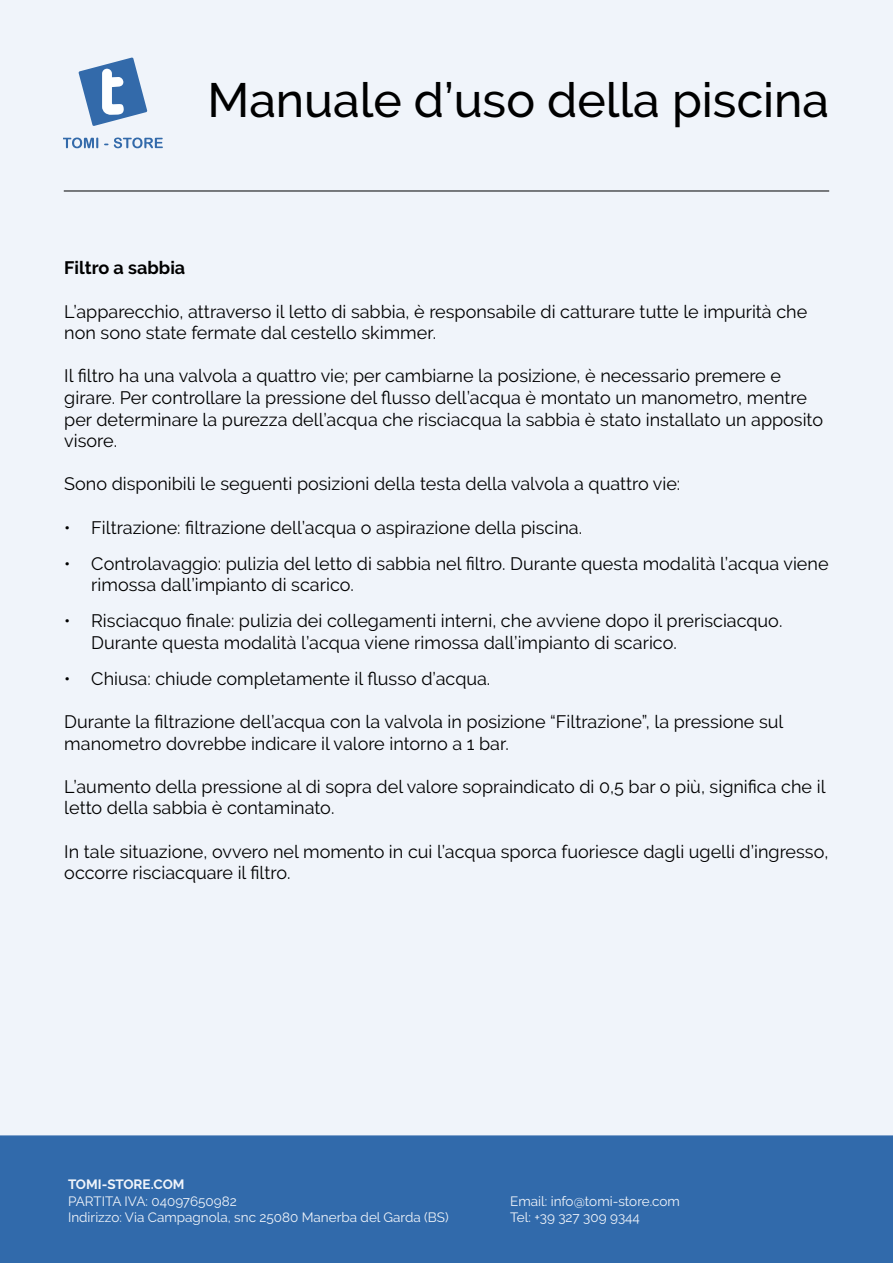
<style>
.page{position:relative;width:893px;height:1263px;background:#fff}
.page>*{position:absolute;margin:0;border:0;box-sizing:border-box;transform-origin:0 0}
.t1{font:500 48px "Raleway";color:#000}
.t2{font:18px/21.6px "Raleway";color:#000}
.t3{font:700 18px "Raleway";color:#000}
.t4{font:13.5px/16.2px "Raleway";color:#f0f4fa}
.t5{font:700 13.5px "Raleway";color:#f0f4fa}
</style>
<div class="page">
<div style="left:0;top:0;width:893px;height:1135px;background:#f0f4fa"></div>
<hr style="left:64px;top:191px;width:765px;height:1px;background:#000">
<div style="left:0;top:1135px;width:893px;height:128px;background:#316aab;border:2px solid #316aab"></div>
<svg style="left:78px;top:57px;width:69px;height:69px"></svg>
<svg style="left:63px;top:138px;width:35px;height:10px"></svg>
<svg style="left:114px;top:138px;width:48px;height:10px"></svg>
<h1 class="t1" style="left:208px;top:82px;width:623px">Manuale d’uso della piscina</h1>
<p class="t3" style="left:64px;top:261px;width:122px">Filtro a sabbia</p>
<p class="t2" style="left:64px;top:300px;width:744px">L’apparecchio, attraverso il letto di sabbia, è responsabile di catturare tutte le impurità che non sono state fermate dal cestello skimmer.</p>
<p class="t2" style="left:64px;top:365px;width:760px">Il filtro ha una valvola a quattro vie; per cambiarne la posizione, è necessario premere e girare. Per controllare la pressione del flusso dell’acqua è montato un manometro, mentre per determinare la purezza dell’acqua che risciacqua la sabbia è stato installato un apposito visore.</p>
<p class="t2" style="left:64px;top:473px;width:617px">Sono disponibili le seguenti posizioni della testa della valvola a quattro vie:</p>
<p class="t2" style="left:64px;top:517px;width:519px">• Filtrazione: filtrazione dell’acqua o aspirazione della piscina.</p>
<p class="t2" style="left:91px;top:553px;width:739px;text-indent:-27px">• Controlavaggio: pulizia del letto di sabbia nel filtro. Durante questa modalità l’acqua viene rimossa dall’impianto di scarico.</p>
<p class="t2" style="left:91px;top:610px;width:693px;text-indent:-27px">• Risciacquo finale: pulizia dei collegamenti interni, che avviene dopo il prerisciacquo.<br>Durante questa modalità l’acqua viene rimossa dall’impianto di scarico.</p>
<p class="t2" style="left:64px;top:668px;width:428px">• Chiusa: chiude completamente il flusso d’acqua.</p>
<p class="t2" style="left:64px;top:711px;width:721px">Durante la filtrazione dell’acqua con la valvola in posizione “Filtrazione”, la pressione sul manometro dovrebbe indicare il valore intorno a 1 bar.</p>
<p class="t2" style="left:64px;top:776px;width:763px">L’aumento della pressione al di sopra del valore sopraindicato di 0,5 bar o più, significa che il letto della sabbia è contaminato.</p>
<p class="t2" style="left:64px;top:840px;width:766px">In tale situazione, ovvero nel momento in cui l’acqua sporca fuoriesce dagli ugelli d’ingresso, occorre risciacquare il filtro.</p>
<p class="t5" style="left:68px;top:1177px;width:118px">TOMI-STORE.COM</p>
<p class="t4" style="left:68px;top:1194px;width:382px">PARTITA IVA: 04097650982<br>Indirizzo: Via Campagnola, snc 25080 Manerba del Garda (BS)</p>
<p class="t4" style="left:510px;top:1194px;width:171px">Email: info@tomi-store.com<br>Tel: +39 327 309 9344</p>
</div>
